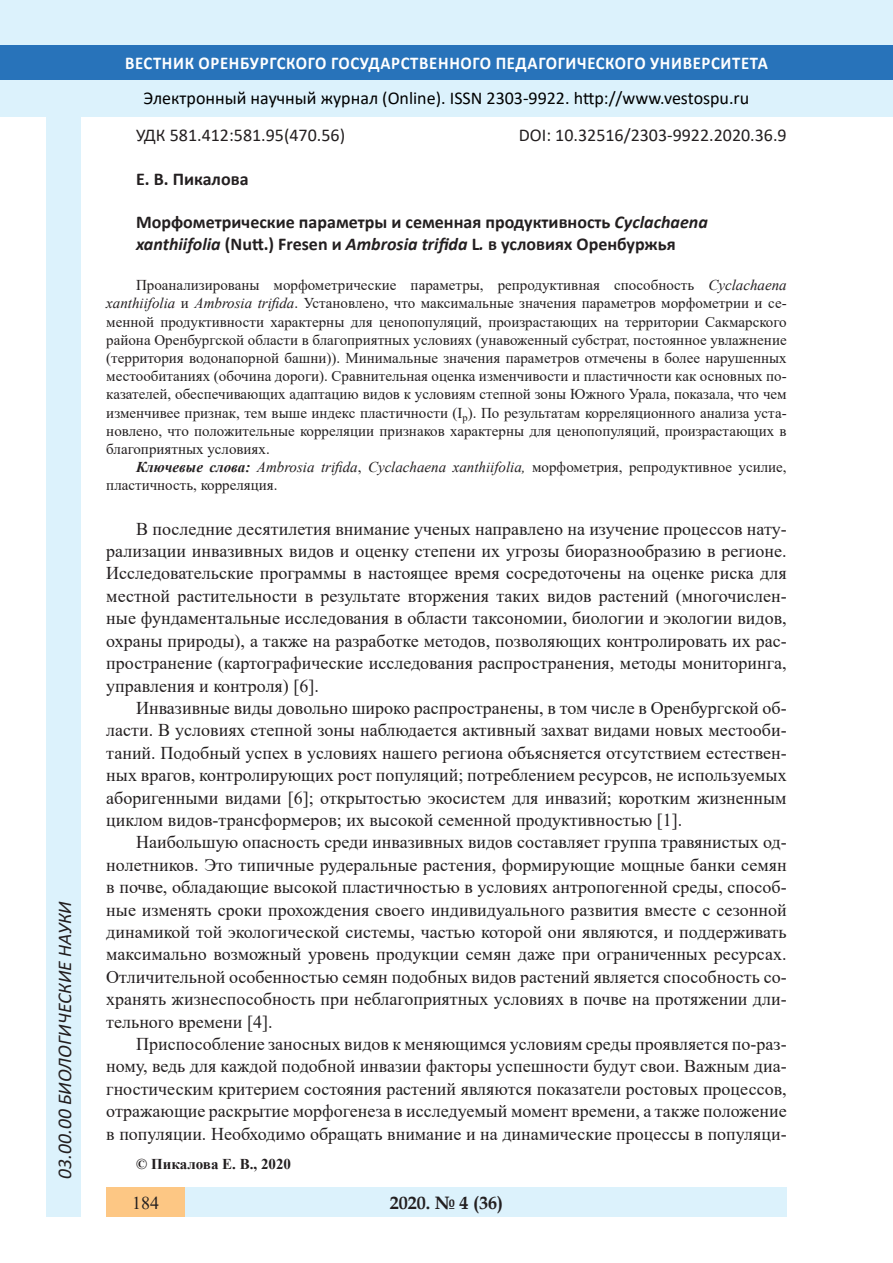
<style>
.page{position:relative;width:893px;height:1263px;background:#fff}
.page>*{position:absolute;margin:0;border:0;box-sizing:border-box;transform-origin:0 0}
.t1{font:italic 19.5px "Calibri";color:#231f20}
.Стиль2{font:18px/22.4px "Times New Roman";color:#231f20;text-align:justify}
.Заголовок_2{font:700 18px/21.8px "Calibri";color:#231f20}
.t2{font:18px "Calibri";color:#000}
.t3{font:700 18px "Calibri";letter-spacing:.04em;color:#fff;scale:.93 1}
.Заголовок_2-2{font:18px "Calibri";color:#231f20}
.t4{font:700 18px "Book Antiqua";color:#231f20}
.литература{font:15px/18.1px "Times New Roman";color:#231f20;text-align:justify}
.Стиль2-2{font:700 15px "Times New Roman";color:#231f20}
.s1{font-style:italic}
.s2{font-weight:700;font-style:italic}
</style>
<div class="page">
<div style="left:0;top:0;width:893px;height:116px;background:#dcf2fc"></div>
<div style="left:0;top:45px;width:893px;height:34px;background:#2873ba"></div>
<div style="left:106px;top:1188px;width:681px;height:29px;background:#dcf2fc"></div>
<div style="left:106px;top:1188px;width:79px;height:29px;background:#fdc784"></div>
<div style="left:47px;top:116px;width:34px;height:1101px;background:#dcf2fc"></div>
<p class="t1" style="left:51px;top:1179px;width:279px;rotate:-90deg">03.00.00 БИОЛОГИЧЕСКИЕ НАУКИ</p>
<p class="t3" style="left:125px;top:50px;width:693px">ВЕСТНИК ОРЕНБУРГСКОГО ГОСУДАРСТВЕННОГО ПЕДАГОГИЧЕСКОГО УНИВЕРСИТЕТА</p>
<p class="t2" style="left:144px;top:85px;width:607px">Электронный научный журнал (Online). ISSN 2303-9922. http://www.vestospu.ru</p>
<p class="Заголовок_2-2" style="left:519px;top:123px;width:269px">DOI: 10.32516/2303-9922.2020.36.9</p>
<p class="Заголовок_2-2" style="left:136px;top:123px;width:211px">УДК 581.412:581.95(470.56)</p>
<p class="Заголовок_2" style="left:136px;top:168px;width:114px">Е. В. Пикалова</p>
<p class="Заголовок_2" style="left:136px;top:211px;width:573px">Морфометрические параметры и семенная продуктивность <span class="s1">Cyclachaena xanthiifolia</span> (Nutt.) Fresen и <span class="s1">Ambrosia trifida</span> L<span class="s1">.</span> в условиях Оренбуржья</p>
<p class="литература" style="left:106px;top:276px;width:682px;text-indent:30px">Проанализированы морфометрические параметры, репродуктивная способность <span class="s1">Cyclachaena xanthiifolia</span> и <span class="s1">Ambrosia trifida</span>. Установлено, что максимальные значения параметров морфометрии и се&shy;менной продуктивности характерны для ценопопуляций, произрастающих на территории Сакмарского района Оренбургской области в благоприятных условиях (унавоженный субстрат, постоянное увлажнение (территория водонапорной башни)). Минимальные значения параметров отмечены в более нарушенных местообитаниях (обочина дороги). Сравнительная оценка изменчивости и пластичности как основных по&shy;казателей, обеспечивающих адаптацию видов к условиям степной зоны Южного Урала, показала, что чем изменчивее признак, тем выше индекс пластичности (I<sub>p</sub>). По результатам корреляционного анализа уста&shy;новлено, что положительные корреляции признаков характерны для ценопопуляций, произрастающих в благоприятных условиях.</p>
<p class="литература" style="left:106px;top:458px;width:682px;text-indent:30px"><span class="s2">Ключевые слова:</span> <span class="s1">Ambrosia trifida</span>, <span class="s1">Cyclachaena xanthiifolia,</span> морфометрия, репродуктивное усилие, пластичность, корреляция.</p>
<p class="Стиль2" style="left:106px;top:517px;width:682px;text-indent:30px">В последние десятилетия внимание ученых направлено на изучение процессов нату&shy;рализации инвазивных видов и оценку степени их угрозы биоразнообразию в регионе.<br>Исследовательские программы в настоящее время сосредоточены на оценке риска для местной растительности в результате вторжения таких видов растений (многочислен&shy;ные фундаментальные исследования в области таксономии, биологии и экологии видов, охраны природы), а также на разработке методов, позволяющих контролировать их рас&shy;пространение (картографические исследования распространения, методы мониторинга, управления и контроля) [6].</p>
<p class="Стиль2" style="left:106px;top:696px;width:682px;text-indent:30px">Инвазивные виды довольно широко распространены, в том числе в Оренбургской об&shy;ласти. В условиях степной зоны наблюдается активный захват видами новых местооби&shy;таний. Подобный успех в условиях нашего региона объясняется отсутствием естествен&shy;ных врагов, контролирующих рост популяций; потреблением ресурсов, не используемых аборигенными видами [6]; открытостью экосистем для инвазий; коротким жизненным циклом видов-трансформеров; их высокой семенной продуктивностью [1].</p>
<p class="Стиль2" style="left:106px;top:830px;width:682px;text-indent:30px">Наибольшую опасность среди инвазивных видов составляет группа травянистых од&shy;нолетников. Это типичные рудеральные растения, формирующие мощные банки семян в почве, обладающие высокой пластичностью в условиях антропогенной среды, способ&shy;ные изменять сроки прохождения своего индивидуального развития вместе с сезонной динамикой той экологической системы, частью которой они являются, и поддерживать максимально возможный уровень продукции семян даже при ограниченных ресурсах.<br>Отличительной особенностью семян подобных видов растений является способность со&shy;хранять жизнеспособность при неблагоприятных условиях в почве на протяжении дли&shy;тельного времени [4].</p>
<p class="Стиль2" style="left:106px;top:1032px;width:682px;text-indent:30px">Приспособление заносных видов к меняющимся условиям среды проявляется по-раз&shy;ному, ведь для каждой подобной инвазии факторы успешности будут свои. Важным диа&shy;гностическим критерием состояния растений являются показатели ростовых процессов, отражающие раскрытие морфогенеза в исследуемый момент времени, а также положение в популяции. Необходимо обращать внимание и на динамические процессы в популяци-</p>
<p class="Стиль2-2" style="left:136px;top:1153px;width:156px">© Пикалова Е. В., 2020</p>
<p class="Стиль2" style="left:132px;top:1191px;width:28px">184</p>
<p class="t4" style="left:390px;top:1190px;width:115px">2020. № 4 (36)</p>
</div>
